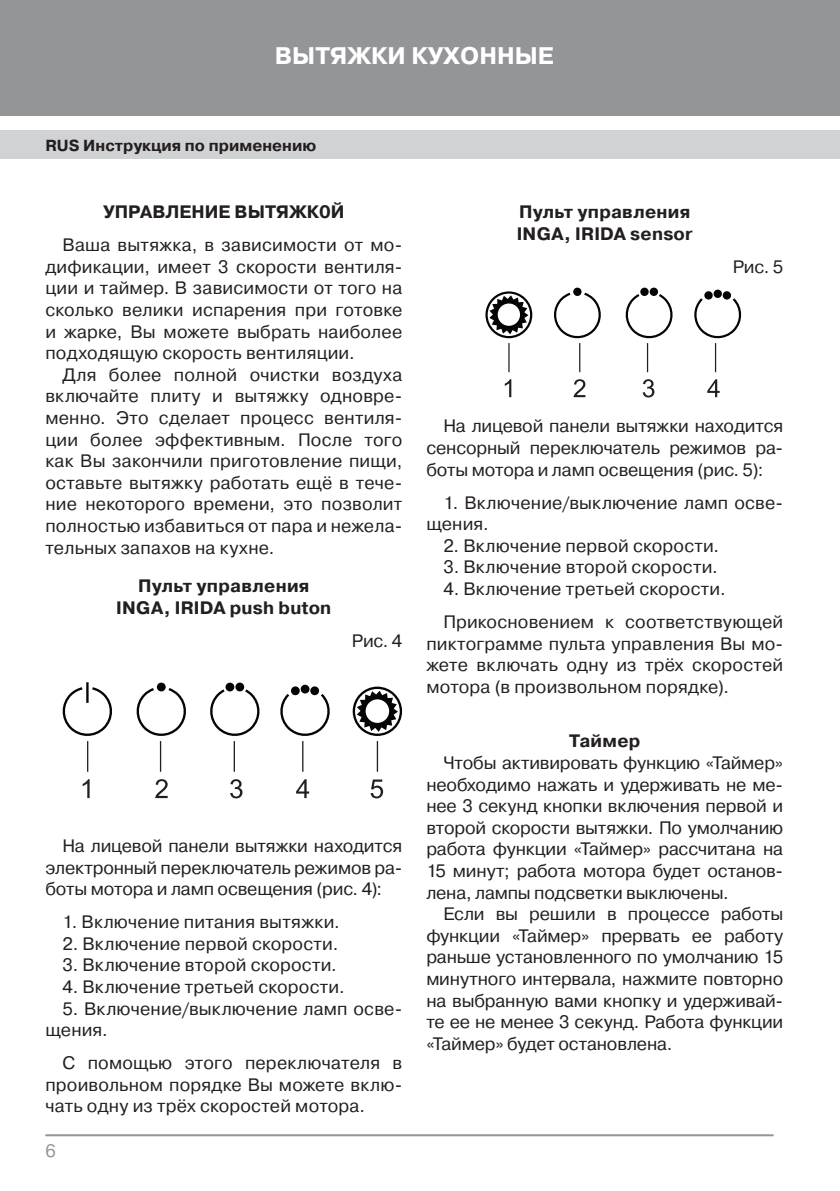
<style>
.page{position:relative;width:840px;height:1191px;background:#fff}
.page>*{position:absolute;margin:0;border:0;box-sizing:border-box;transform-origin:0 0}
.t1{font:700 24px "Pragmatica C";color:#fff}
.abzac{font:18px/21.6px "Pragmatica C";letter-spacing:.01em;color:#231f20;text-align:justify}
.abzac-2{font:700 18px/21.6px "Pragmatica C";letter-spacing:.015em;color:#231f20;text-align:center}
.Zagolovok{font:700 18px "Pragmatica C";color:#231f20}
.t2{font:18px "Pragmatica C";color:#939598}
.t3{font:700 16px "Pragmatica C";color:#231f20}
</style>
<div class="page">
<div style="left:0;top:0;width:839px;height:116px;background:#939598"></div>
<div style="left:0;top:130px;width:839px;height:29px;background:#d1d2d4"></div>
<hr style="left:45px;top:1134px;width:728px;height:2px;background:#939598">
<svg style="left:83px;top:779px;width:7px;height:19px"></svg>
<svg style="left:155px;top:779px;width:13px;height:19px"></svg>
<svg style="left:230px;top:779px;width:12px;height:19px"></svg>
<svg style="left:296px;top:779px;width:13px;height:19px"></svg>
<svg style="left:370px;top:779px;width:13px;height:19px"></svg>
<hr style="left:376px;top:741px;width:2px;height:30px;background:#231f20">
<hr style="left:302px;top:741px;width:1px;height:30px;background:#231f20">
<hr style="left:233px;top:741px;width:2px;height:30px;background:#231f20">
<hr style="left:160px;top:741px;width:1px;height:30px;background:#231f20">
<hr style="left:87px;top:741px;width:1px;height:30px;background:#231f20">
<svg style="left:63px;top:682px;width:123px;height:54px"></svg>
<div style="left:157px;top:682px;width:9px;height:9px;background:#030505;border-radius:50%"></div>
<svg style="left:210px;top:687px;width:50px;height:49px"></svg>
<div style="left:235px;top:682px;width:9px;height:10px;background:#030505;border-radius:50%"></div>
<div style="left:225px;top:682px;width:9px;height:10px;background:#030505;border-radius:50%"></div>
<svg style="left:280px;top:691px;width:50px;height:45px"></svg>
<div style="left:300px;top:684px;width:9px;height:9px;background:#030505;border-radius:50%"></div>
<div style="left:310px;top:686px;width:9px;height:9px;background:#030505;border-radius:50%"></div>
<div style="left:291px;top:686px;width:8px;height:9px;background:#030505;border-radius:50%"></div>
<div style="left:352px;top:686px;width:50px;height:50px;border:2px solid #030505;border-radius:50%"></div>
<svg style="left:356px;top:690px;width:42px;height:42px"></svg>
<div style="left:365px;top:699px;width:24px;height:24px;background:#fff;border-radius:50%"></div>
<svg style="left:504px;top:379px;width:7px;height:18px"></svg>
<svg style="left:573px;top:379px;width:12px;height:18px"></svg>
<svg style="left:707px;top:379px;width:12px;height:18px"></svg>
<svg style="left:554px;top:291px;width:47px;height:81px"></svg>
<div style="left:573px;top:288px;width:8px;height:8px;background:#030505;border-radius:50%"></div>
<svg style="left:625px;top:292px;width:48px;height:80px"></svg>
<div style="left:649px;top:288px;width:9px;height:8px;background:#030505;border-radius:50%"></div>
<svg style="left:639px;top:288px;width:9px;height:8px"></svg>
<svg style="left:642px;top:379px;width:12px;height:18px"></svg>
<svg style="left:508px;top:343px;width:1px;height:29px"></svg>
<svg style="left:694px;top:296px;width:46px;height:76px"></svg>
<div style="left:713px;top:290px;width:8px;height:8px;background:#030505;border-radius:50%"></div>
<div style="left:722px;top:291px;width:8px;height:8px;background:#030505;border-radius:50%"></div>
<div style="left:704px;top:291px;width:8px;height:8px;background:#030505;border-radius:50%"></div>
<div style="left:485px;top:291px;width:47px;height:47px;border:2px solid #030505;border-radius:50%"></div>
<svg style="left:489px;top:295px;width:39px;height:39px"></svg>
<div style="left:497px;top:303px;width:22px;height:23px;background:#fff;border-radius:50%"></div>
<h1 class="t1" style="left:275px;top:42px;width:280px">ВЫТЯЖКИ КУХОННЫЕ</h1>
<p class="t3" style="left:45px;top:136px;width:272px">RUS Инструкция по применению</p>
<p class="Zagolovok" style="left:103px;top:202px;width:243px">УПРАВЛЕНИЕ ВЫТЯЖК0Й</p>
<p class="abzac" style="left:45px;top:234px;width:358px;text-indent:17px">Ваша вытяжка, в зависимости от мо&shy;дификации, имеет 3 скорости вентиля&shy;ции и таймер. В зависимости от того на сколько велики испарения при готовке и жарке, Вы можете выбрать наиболее подходящую скорость вентиляции.</p>
<p class="abzac" style="left:45px;top:364px;width:358px;text-indent:17px">Для более полной очистки воздуха включайте плиту и вытяжку одновре&shy;менно. Это сделает процесс вентиля&shy;ции более эффективным. После того как Вы закончили приготовление пищи, оставьте вытяжку работать ещё в тече&shy;ние некоторого времени, это позволит полностью избавиться от пара и нежела&shy;тельных запахов на кухне.</p>
<p class="abzac-2" style="left:116px;top:575px;width:216px">Пульт управления<br>INGA, IRIDA push buton</p>
<p class="abzac" style="left:351px;top:630px;width:52px">Рис. 4</p>
<p class="abzac" style="left:45px;top:835px;width:358px;text-indent:17px">На лицевой панели вытяжки находится электронный переключатель режимов ра&shy;боты мотора и ламп освещения (рис. 4):</p>
<p class="abzac" style="left:62px;top:911px;width:279px">1. Включение питания вытяжки.</p>
<p class="abzac" style="left:62px;top:932px;width:277px">2. Включение первой скорости.</p>
<p class="abzac" style="left:62px;top:954px;width:276px">3. Включение второй скорости.</p>
<p class="abzac" style="left:62px;top:976px;width:283px">4. Включение третьей скорости.</p>
<p class="abzac" style="left:45px;top:997px;width:358px;text-indent:17px">5. Включение/выключение ламп осве&shy;щения.</p>
<p class="abzac" style="left:45px;top:1052px;width:358px;text-indent:17px">С помощью этого переключателя в проивольном порядке Вы можете вклю&shy;чать одну из трёх скоростей мотора.</p>
<p class="t2" style="left:45px;top:1140px;width:12px">6</p>
<p class="abzac-2" style="left:516px;top:201px;width:177px;text-align:left">Пульт управления<br>INGA, IRIDA sensor</p>
<p class="abzac" style="left:732px;top:256px;width:52px">Рис. 5</p>
<p class="abzac" style="left:426px;top:415px;width:358px;text-indent:17px">На лицевой панели вытяжки находится сенсорный переключатель режимов ра&shy;боты мотора и ламп освещения (рис. 5):</p>
<p class="abzac" style="left:426px;top:491px;width:358px;text-indent:17px">1. Включение/выключение ламп осве&shy;щения.</p>
<p class="abzac" style="left:443px;top:535px;width:277px">2. Включение первой скорости.</p>
<p class="abzac" style="left:443px;top:556px;width:276px">3. Включение второй скорости.</p>
<p class="abzac" style="left:443px;top:578px;width:283px">4. Включение третьей скорости.</p>
<p class="abzac" style="left:426px;top:611px;width:358px;text-indent:17px">Прикосновением к соответствующей пиктограмме пульта управления Вы мо&shy;жете включать одну из трёх скоростей мотора (в произвольном порядке).</p>
<p class="abzac-2" style="left:568px;top:730px;width:73px">Таймер</p>
<p class="abzac" style="left:426px;top:752px;width:358px;text-indent:17px">Чтобы активировать функцию «Таймер» необходимо нажать и удерживать не ме&shy;нее 3 секунд кнопки включения первой и второй скорости вытяжки. По умолчанию работа функции «Таймер» рассчитана на 15 минут; работа мотора будет останов&shy;лена, лампы подсветки выключены.</p>
<p class="abzac" style="left:426px;top:903px;width:358px;text-indent:17px">Если вы решили в процессе работы функции «Таймер» прервать ее работу раньше установленного по умолчанию 15 минутного интервала, нажмите повторно на выбранную вами кнопку и удерживай&shy;те ее не менее 3 секунд. Работа функции «Таймер» будет остановлена.</p>
</div>
